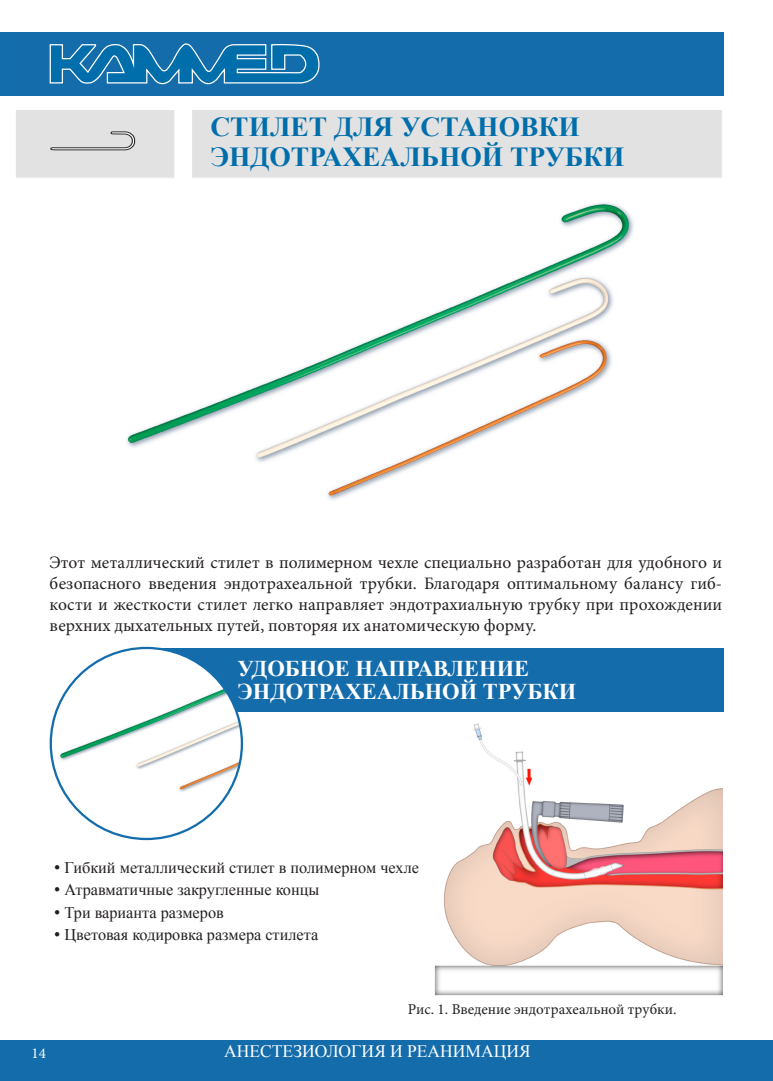
<style>
.page{position:relative;width:773px;height:1081px;background:#fff}
.page>*{position:absolute;margin:0;border:0;box-sizing:border-box;transform-origin:0 0}
.Стиль_абзаца_1{font:700 27.5px "Times New Roman";color:#006eab}
.t1{font:700 22.5px "Times New Roman";color:#fff}
.t2{font:17.5px/21px "Minion Pro";color:#231f20;text-align:justify}
.t3{font:17.5px "Times New Roman";color:#fff}
.t4{font:16.25px "Times New Roman";color:#231f20}
.t5{font:15px "Minion Pro";color:#231f20}
.t6{font:15px "Minion Pro";color:#fff}
.s1{font-size:17.5px}
</style>
<div class="page">
<div style="left:0;top:1040px;width:769px;height:41px;background:#146cab"></div>
<div style="left:750px;top:1040px;width:22px;height:41px;background:#146cab"></div>
<img style="left:434px;top:723px;width:288px;height:272px">
<div style="left:17px;top:111px;width:703px;height:65px;background:#e2e2e2"></div>
<div style="left:15px;top:109px;width:707px;height:69px;border:1px solid #fff"></div>
<div style="left:14px;top:32px;width:709px;height:64px;background:#146cab"></div>
<svg style="left:49px;top:43px;width:271px;height:42px"></svg>
<svg style="left:51px;top:132px;width:84px;height:18px;background:#cdcdcd"></svg>
<div style="left:174px;top:106px;width:18px;height:120px;background:#fff;border:1px solid #fff"></div>
<div style="left:131px;top:648px;width:592px;height:64px;background:#146cab"></div>
<img style="left:51px;top:648px;width:191px;height:178px">
<img style="left:127px;top:190px;width:507px;height:310px">
<p class="Стиль_абзаца_1" style="left:210px;top:107px;width:371px">СТИЛЕТ ДЛЯ УСТАНОВКИ</p>
<p class="Стиль_абзаца_1" style="left:210px;top:137px;width:415px">ЭНДОТРАХЕАЛЬНОЙ ТРУБКИ</p>
<p class="t2" style="left:50px;top:552px;width:674px">Этот металлический стилет в полимерном чехле специально разработан для удобного и безопасного введения эндотрахеальной трубки. Благодаря оптимальному балансу гиб&shy;кости и жесткости стилет легко направляет эндотрахиальную трубку при прохождении верхних дыхательных путей, повторяя их анатомическую форму.</p>
<p class="t1" style="left:237px;top:652px;width:293px">УДОБНОЕ НАПРАВЛЕНИЕ</p>
<p class="t1" style="left:237px;top:675px;width:340px">ЭНДОТРАХЕАЛЬНОЙ ТРУБКИ</p>
<p class="t4" style="left:54px;top:855px;width:366px"><span class="s1">•</span> Гибкий металлический стилет в полимерном чехле</p>
<p class="t4" style="left:54px;top:878px;width:267px"><span class="s1">•</span> Атравматичные закругленные концы</p>
<p class="t4" style="left:54px;top:900px;width:171px"><span class="s1">•</span> Три варианта размеров</p>
<p class="t4" style="left:54px;top:923px;width:266px"><span class="s1">•</span> Цветовая кодировка размера стилета</p>
<p class="t5" style="left:407px;top:999px;width:270px">Рис. 1. Введение эндотрахеальной трубки.</p>
<p class="t6" style="left:32px;top:1042px;width:16px">14</p>
<p class="t3" style="left:224px;top:1039px;width:308px">АНЕСТЕЗИОЛОГИЯ И РЕАНИМАЦИЯ</p>
</div>
